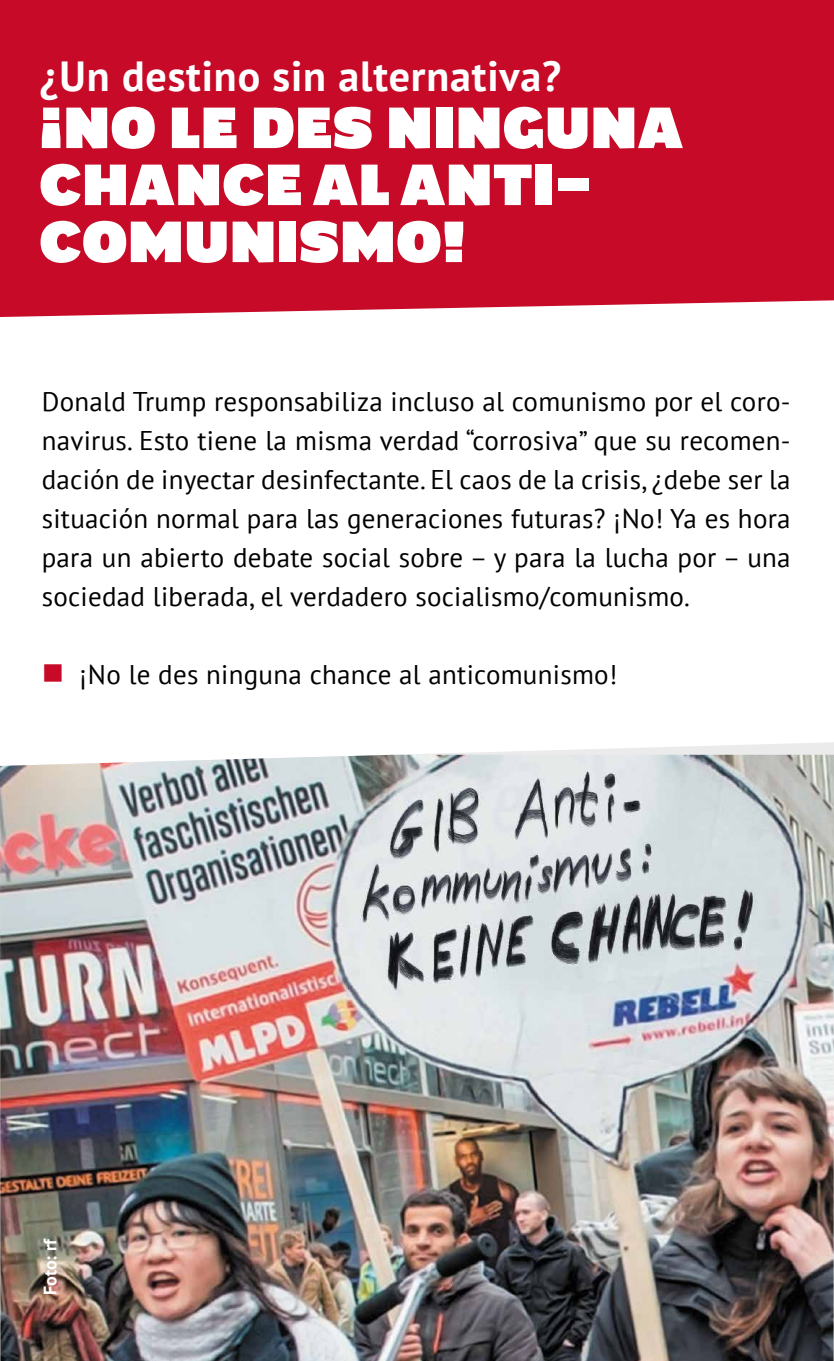
<style>
.page{position:relative;width:834px;height:1361px;background:#fff}
.page>*{position:absolute;margin:0;border:0;box-sizing:border-box;transform-origin:0 0}
.t1{font:57px/57px "Shire Derbyshire";letter-spacing:.02em;color:#fff}
.t2{font:700 42px "PT Sans";letter-spacing:.02em;color:#fff}
.t3{font:27px/39px "PT Sans";letter-spacing:.01em;color:#000;text-align:justify}
.t4{font:700 18px "PT Sans";color:#fff}
</style>
<div class="page">
<div style="left:0;top:0;width:833px;height:317px;background:#c60a27"></div>
<svg style="left:387px;top:742px;width:446px;height:13px"></svg>
<img style="left:0;top:755px;width:833px;height:606px">
<h2 class="t2" style="left:40px;top:49px;width:523px">¿Un destino sin alternativa?</h2>
<h1 class="t1" style="left:40px;top:100px;width:644px">¡NO LE DES NINGUNA<br>CHANCE AL ANTI-<br>COMUNISMO!</h1>
<p class="t3" style="left:42px;top:381px;width:750px">Donald Trump responsabiliza incluso al comunismo por el coro&shy;navirus. Esto tiene la misma verdad “corrosiva” que su recomen&shy;dación de inyectar desinfectante. El caos de la crisis, ¿debe ser la situación normal para las generaciones futuras? ¡No! Ya es hora para un abierto debate social sobre – y para la lucha por – una sociedad liberada, el verdadero socialismo/comunismo.</p>
<p class="t3" style="left:79px;top:654px;width:539px">¡No le des ninguna chance al anticomunismo!</p>
<p class="t4" style="left:38px;top:1295px;width:59px;rotate:-90deg">Foto: rf</p>
</div>
